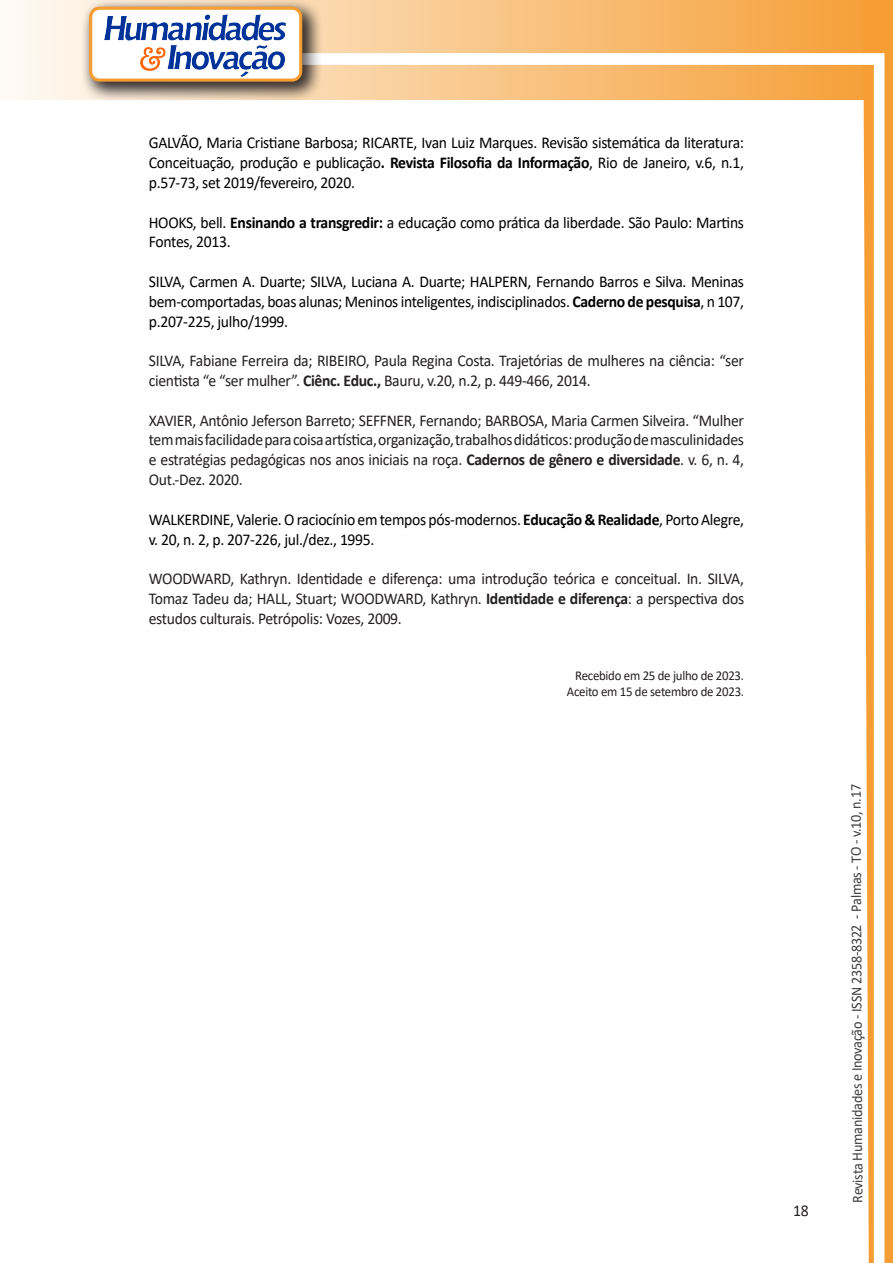
<style>
.page{position:relative;width:893px;height:1263px;background:#fff}
.page>*{position:absolute;margin:0;border:0;box-sizing:border-box;transform-origin:0 0}
.texto{font:16.5px/19.8px "Calibri";letter-spacing:-.02em;color:#231f20;text-align:justify;scale:.95 1}
.texto-2{font:16.5px/19.8px "Calibri";letter-spacing:-.02em;color:#000;text-align:justify;scale:.95 1}
.t1{font:15px "Calibri";letter-spacing:-.025em;color:#3e3e3f;scale:.95 1}
.texto-3{font:13.5px "Calibri";letter-spacing:-.02em;color:#231f20;scale:.95 1}
.s1{font-weight:700}
</style>
<div class="page">
<svg style="left:5px;top:0;width:858px;height:100px"></svg>
<div style="left:302px;top:53px;width:582px;height:12px;background:#fff;border:2px solid #fff"></div>
<svg style="left:863px;top:0;width:30px;height:1263px"></svg>
<div style="left:81px;top:0;width:241px;height:102px;background:#231f20;opacity:.75"></div>
<div style="left:91px;top:8px;width:210px;height:72px;background:#fff;border-radius:9px"></div>
<img style="left:104px;top:14px;width:181px;height:62px">
<div style="left:89px;top:7px;width:213px;height:75px;border:3px solid #f69e34;border-radius:9px"></div>
<p class="texto-2" style="left:149px;top:133px;width:628px">GALVÃO, Maria Cristiane Barbosa; RICARTE, Ivan Luiz Marques. Revisão sistemática da literatura:<br>Conceituação, produção e publicação<span class="s1">. Revista Filosofia da Informação</span>, Rio de Janeiro, v.6, n.1, p.57-73, set 2019/fevereiro, 2020.</p>
<p class="texto-2" style="left:149px;top:212px;width:628px">HOOKS, bell. <span class="s1">Ensinando a transgredir:</span> a educação como prática da liberdade. São Paulo: Martins<br>Fontes, 2013.</p>
<p class="texto-2" style="left:149px;top:271px;width:628px">SILVA, Carmen A. Duarte; SILVA, Luciana A. Duarte; HALPERN, Fernando Barros e Silva. Meninas bem-comportadas, boas alunas; Meninos inteligentes, indisciplinados. <span class="s1">Caderno de pesquisa</span>, n 107, p.207-225, julho/1999.</p>
<p class="texto" style="left:149px;top:350px;width:628px">SILVA, Fabiane Ferreira da; RIBEIRO, Paula Regina Costa. Trajetórias de mulheres na ciência: “ser cientista “e “ser mulher”. <span class="s1">Ciênc. Educ.,</span> Bauru, v.20, n.2, p. 449-466, 2014.</p>
<p class="texto" style="left:149px;top:410px;width:628px">XAVIER, Antônio Jeferson Barreto; SEFFNER, Fernando; BARBOSA, Maria Carmen Silveira. “Mulher tem mais facilidade para coisa artística, organização, trabalhos didáticos: produção de masculinidades e estratégias pedagógicas nos anos iniciais na roça. <span class="s1">Cadernos de gênero e diversidade</span>. v. 6, n. 4, Out.-Dez. 2020.</p>
<p class="texto-2" style="left:149px;top:509px;width:628px">WALKERDINE, Valerie. O raciocínio em tempos pós-modernos. <span class="s1">Educação &amp; Realidade</span>, Porto Alegre, v. 20, n. 2, p. 207-226, jul./dez., 1995.</p>
<p class="texto" style="left:149px;top:568px;width:628px">WOODWARD, Kathryn. Identidade e diferença: uma introdução teórica e conceitual. In. SILVA, Tomaz Tadeu da; HALL, Stuart; WOODWARD, Kathryn. <span class="s1">Identidade e diferença</span>: a perspectiva dos estudos culturais. Petrópolis: Vozes, 2009.</p>
<p class="texto-3" style="left:575px;top:666px;width:179px">Recebido em 25 de julho de 2023.</p>
<p class="texto-3" style="left:567px;top:682px;width:188px">Aceito em 15 de setembro de 2023.</p>
<p class="texto" style="left:793px;top:1200px;width:18px">18</p>
<p class="t1" style="left:846px;top:1203px;width:442px;rotate:-90deg">Revista Humanidades e Inovação - ISSN 2358-8322 - Palmas - TO - v.10, n.17</p>
</div>
